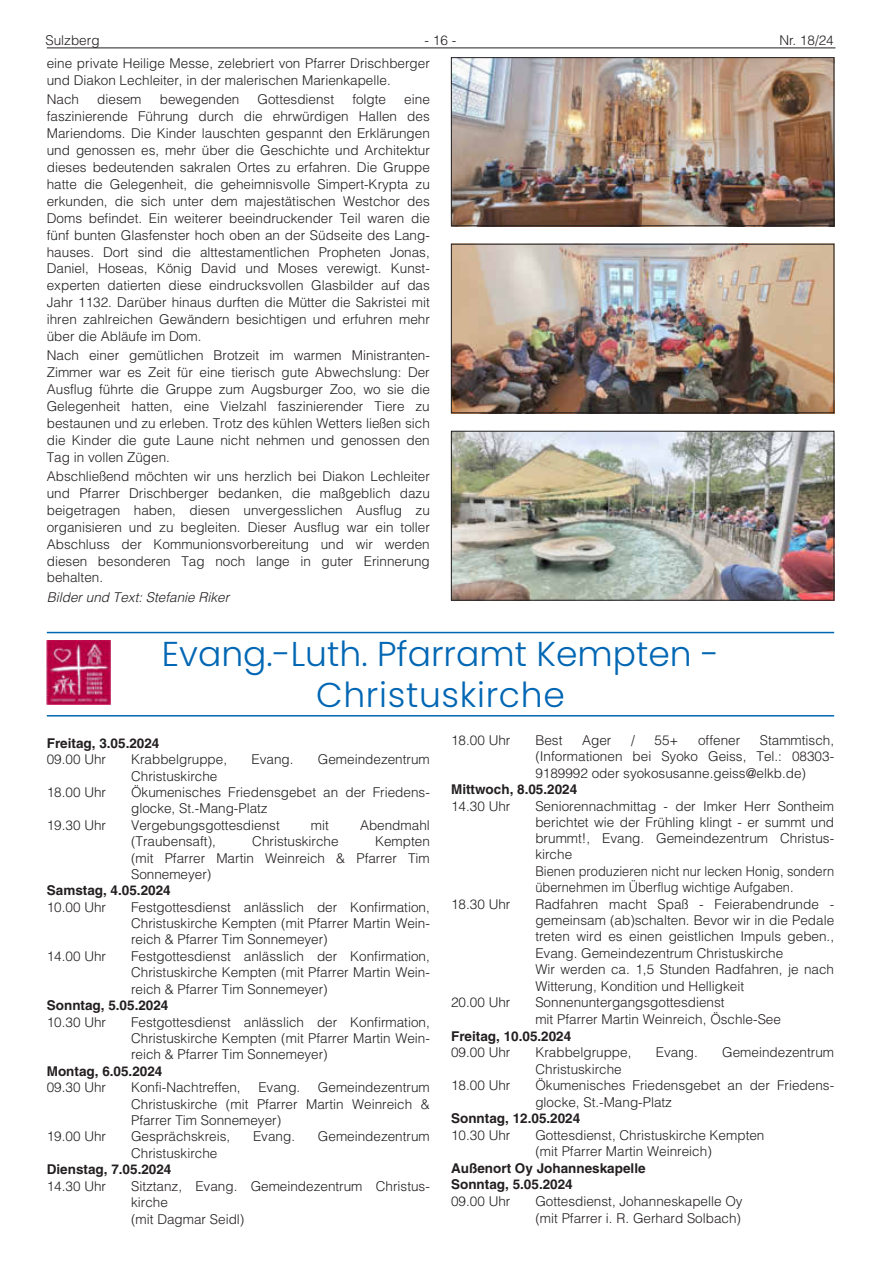
<style>
.page{position:relative;width:881px;height:1263px;background:#fff}
.page>*{position:absolute;margin:0;border:0;box-sizing:border-box;transform-origin:0 0}
.t1{font:300 34.5px/41.4px "Poppins";color:#0166b3;text-align:center}
.t2{font:300 13.5px/17px "Helvetica LT";color:#231f20}
.t3{font:700 13.5px/16.4px "Helvetica LT";color:#231f20}
.t4{font:italic 300 13.5px "Helvetica LT";color:#231f20}
</style>
<div class="page">
<hr style="left:47px;top:48px;width:788px;height:1px;background:#231f20">
<img style="left:47px;top:640px;width:63px;height:65px">
<hr style="left:47px;top:632px;width:786px;height:1px;background:#0166b3">
<hr style="left:47px;top:715px;width:786px;height:1px;background:#0166b3">
<img style="left:453px;top:59px;width:378px;height:165px">
<div style="left:451px;top:57px;width:382px;height:169px;border:1px solid #231f20"></div>
<img style="left:453px;top:246px;width:378px;height:165px">
<div style="left:451px;top:244px;width:382px;height:169px;border:1px solid #231f20"></div>
<img style="left:453px;top:433px;width:378px;height:165px">
<div style="left:451px;top:431px;width:382px;height:169px;border:1px solid #231f20"></div>
<p class="t2" style="left:45px;top:31px;width:56px">Sulzberg</p>
<p class="t2" style="left:424px;top:31px;width:33px">- 16 -</p>
<p class="t2" style="left:779px;top:31px;width:56px">Nr. 18/24</p>
<p class="t2" style="left:47px;top:55px;width:384px">eine private Heilige Messe, zelebriert von Pfarrer Drischberger und Diakon Lechleiter, in der malerischen Marienkapelle.</p>
<p class="t2" style="left:47px;top:91px;width:34px">Nach</p>
<p class="t2" style="left:97px;top:91px;width:46px">diesem</p>
<p class="t2" style="left:160px;top:91px;width:81px">bewegenden</p>
<p class="t2" style="left:257px;top:91px;width:78px">Gottesdienst</p>
<p class="t2" style="left:352px;top:91px;width:35px">folgte</p>
<p class="t2" style="left:47px;top:91px;width:384px;text-align:justify;text-indent:357px">eine faszinierende Führung durch die ehrwürdigen Hallen des Mariendoms. Die Kinder lauschten gespannt den Erklärungen und genossen es, mehr über die Geschichte und Architektur dieses bedeutenden sakralen Ortes zu erfahren. Die Gruppe hatte die Gelegenheit, die geheimnisvolle Simpert-Krypta zu erkunden, die sich unter dem majestätischen Westchor des Doms befindet. Ein weiterer beeindruckender Teil waren die fünf bunten Glasfenster hoch oben an der Südseite des Lang&shy;hauses. Dort sind die alttestamentlichen Propheten Jonas, Daniel, Hoseas, König David und Moses verewigt. Kunst&shy;experten datierten diese eindrucksvollen Glasbilder auf das Jahr 1132. Darüber hinaus durften die Mütter die Sakristei mit ihren zahlreichen Gewändern besichtigen und erfuhren mehr über die Abläufe im Dom.</p>
<p class="t2" style="left:47px;top:347px;width:384px;text-align:justify">Nach einer gemütlichen Brotzeit im warmen Ministranten-Zimmer war es Zeit für eine tierisch gute Abwechslung: Der Ausflug führte die Gruppe zum Augsburger Zoo, wo sie die Gelegenheit hatten, eine Vielzahl faszinierender Tiere zu bestaunen und zu erleben. Trotz des kühlen Wetters ließen sich die Kinder die gute Laune nicht nehmen und genossen den Tag in vollen Zügen.</p>
<p class="t2" style="left:47px;top:467px;width:384px;text-align:justify">Abschließend möchten wir uns herzlich bei Diakon Lechleiter und Pfarrer Drischberger bedanken, die maßgeblich dazu beigetragen haben, diesen unvergesslichen Ausflug zu organisieren und zu begleiten. Dieser Ausflug war ein toller Abschluss der Kommunionsvorbereitung und wir werden diesen besonderen Tag noch lange in guter Erinnerung behalten.</p>
<p class="t4" style="left:47px;top:588px;width:184px">Bilder und Text: Stefanie Riker</p>
<h1 class="t1" style="left:162px;top:633px;width:558px">Evang.-Luth. Pfarramt Kempten -<br>Christuskirche</h1>
<p class="t3" style="left:47px;top:734px;width:114px">Freitag, 3.05.2024</p>
<p class="t2" style="left:47px;top:751px;width:61px">09.00 Uhr</p>
<p class="t2" style="left:131px;top:751px;width:98px">Krabbelgruppe,</p>
<p class="t2" style="left:251px;top:751px;width:44px">Evang.</p>
<p class="t2" style="left:318px;top:751px;width:113px">Gemeindezentrum</p>
<p class="t2" style="left:131px;top:767px;width:88px">Christuskirche</p>
<p class="t2" style="left:47px;top:784px;width:61px">18.00 Uhr</p>
<p class="t2" style="left:131px;top:784px;width:300px;line-height:16.2px">Ökumenisches Friedensgebet an der Friedens&shy;glocke, St.-Mang-Platz</p>
<p class="t2" style="left:47px;top:817px;width:61px">19.30 Uhr</p>
<p class="t2" style="left:131px;top:817px;width:150px">Vergebungsgottesdienst</p>
<p class="t2" style="left:311px;top:817px;width:19px">mit</p>
<p class="t2" style="left:360px;top:817px;width:71px">Abendmahl</p>
<p class="t2" style="left:131px;top:833px;width:86px">(Traubensaft),</p>
<p class="t2" style="left:252px;top:833px;width:88px">Christuskirche</p>
<p class="t2" style="left:131px;top:833px;width:300px;line-height:16.2px;text-align:justify;text-indent:244px">Kempten (mit Pfarrer Martin Weinreich &amp; Pfarrer Tim Sonnemeyer)</p>
<p class="t3" style="left:47px;top:882px;width:125px">Samstag, 4.05.2024</p>
<p class="t2" style="left:47px;top:899px;width:61px">10.00 Uhr</p>
<p class="t2" style="left:131px;top:899px;width:300px;line-height:16.2px;text-align:justify">Festgottesdienst anlässlich der Konfirmation, Christuskirche Kempten (mit Pfarrer Martin Wein&shy;reich &amp; Pfarrer Tim Sonnemeyer)</p>
<p class="t2" style="left:47px;top:948px;width:61px">14.00 Uhr</p>
<p class="t2" style="left:131px;top:948px;width:300px;line-height:16.2px;text-align:justify">Festgottesdienst anlässlich der Konfirmation, Christuskirche Kempten (mit Pfarrer Martin Wein&shy;reich &amp; Pfarrer Tim Sonnemeyer)</p>
<p class="t3" style="left:47px;top:997px;width:123px">Sonntag, 5.05.2024</p>
<p class="t2" style="left:47px;top:1013px;width:61px">10.30 Uhr</p>
<p class="t2" style="left:131px;top:1014px;width:300px;line-height:16.2px;text-align:justify">Festgottesdienst anlässlich der Konfirmation, Christuskirche Kempten (mit Pfarrer Martin Wein&shy;reich &amp; Pfarrer Tim Sonnemeyer)</p>
<p class="t3" style="left:47px;top:1062px;width:117px">Montag, 6.05.2024</p>
<p class="t2" style="left:47px;top:1079px;width:61px">09.30 Uhr</p>
<p class="t2" style="left:131px;top:1079px;width:111px">Konfi-Nachtreffen,</p>
<p class="t2" style="left:258px;top:1079px;width:44px">Evang.</p>
<p class="t2" style="left:131px;top:1079px;width:300px;line-height:16.2px;text-align:justify;text-indent:187px">Gemeindezentrum Christuskirche (mit Pfarrer Martin Weinreich &amp; Pfarrer Tim Sonnemeyer)</p>
<p class="t2" style="left:47px;top:1128px;width:61px">19.00 Uhr</p>
<p class="t2" style="left:131px;top:1128px;width:101px">Gesprächskreis,</p>
<p class="t2" style="left:253px;top:1128px;width:44px">Evang.</p>
<p class="t2" style="left:318px;top:1128px;width:113px">Gemeindezentrum</p>
<p class="t2" style="left:131px;top:1144px;width:88px">Christuskirche</p>
<p class="t3" style="left:47px;top:1161px;width:126px">Dienstag, 7.05.2024</p>
<p class="t2" style="left:47px;top:1177px;width:61px">14.30 Uhr</p>
<p class="t2" style="left:131px;top:1178px;width:300px;line-height:16.5px">Sitztanz, Evang. Gemeindezentrum Christus&shy;kirche<br>(mit Dagmar Seidl)</p>
<p class="t2" style="left:535px;top:732px;width:300px;line-height:16.2px;text-align:justify;text-indent:224px">Stammtisch, (Informationen bei Syoko Geiss, Tel.: 08303- 9189992 oder syokosusanne.geiss@elkb.de)</p>
<p class="t3" style="left:451px;top:781px;width:128px">Mittwoch, 8.05.2024</p>
<p class="t2" style="left:451px;top:797px;width:61px">14.30 Uhr</p>
<p class="t2" style="left:535px;top:798px;width:300px;line-height:16.4px">Seniorennachmittag - der Imker Herr Sontheim berichtet wie der Frühling klingt - er summt und brummt!, Evang. Gemeindezentrum Christus&shy;kirche<br>Bienen produzieren nicht nur lecken Honig, sondern übernehmen im Überflug wichtige Aufgaben.</p>
<p class="t2" style="left:451px;top:896px;width:61px">18.30 Uhr</p>
<p class="t2" style="left:535px;top:896px;width:300px;line-height:16.4px">Radfahren macht Spaß - Feierabendrunde - gemeinsam (ab)schalten. Bevor wir in die Pedale treten wird es einen geistlichen Impuls geben., Evang. Gemeindezentrum Christuskirche<br>Wir werden ca. 1,5 Stunden Radfahren, je nach Witterung, Kondition und Helligkeit</p>
<p class="t2" style="left:451px;top:994px;width:61px">20.00 Uhr</p>
<p class="t2" style="left:535px;top:994px;width:247px">Sonnenuntergangsgottesdienst<br>mit Pfarrer Martin Weinreich, Öschle-See</p>
<p class="t3" style="left:451px;top:1027px;width:122px">Freitag, 10.05.2024</p>
<p class="t2" style="left:451px;top:1044px;width:61px">09.00 Uhr</p>
<p class="t2" style="left:535px;top:1044px;width:98px">Krabbelgruppe,</p>
<p class="t2" style="left:655px;top:1044px;width:44px">Evang.</p>
<p class="t2" style="left:722px;top:1044px;width:113px">Gemeindezentrum</p>
<p class="t2" style="left:535px;top:1060px;width:88px">Christuskirche</p>
<p class="t2" style="left:451px;top:1077px;width:61px">18.00 Uhr</p>
<p class="t2" style="left:535px;top:1077px;width:300px;line-height:16.2px">Ökumenisches Friedensgebet an der Friedens&shy;glocke, St.-Mang-Platz</p>
<p class="t3" style="left:451px;top:1110px;width:131px">Sonntag, 12.05.2024</p>
<p class="t2" style="left:451px;top:1126px;width:61px">10.30 Uhr</p>
<p class="t2" style="left:535px;top:1126px;width:230px">Gottesdienst, Christuskirche Kempten (mit Pfarrer Martin Weinreich)</p>
<p class="t3" style="left:451px;top:1160px;width:196px">Außenort Oy Johanneskapelle<br>Sonntag, 5.05.2024</p>
<p class="t2" style="left:451px;top:1192px;width:61px">09.00 Uhr</p>
<p class="t2" style="left:535px;top:1193px;width:209px">Gottesdienst, Johanneskapelle Oy (mit Pfarrer i. R. Gerhard Solbach)</p>
<p class="t2" style="left:451px;top:732px;width:61px">18.00 Uhr</p>
<p class="t2" style="left:535px;top:732px;width:29px">Best</p>
<p class="t2" style="left:582px;top:732px;width:31px">Ager</p>
<p class="t2" style="left:630px;top:732px;width:5px">/</p>
<p class="t2" style="left:654px;top:732px;width:25px">55+</p>
<p class="t2" style="left:697px;top:732px;width:44px">offener</p>
</div>
